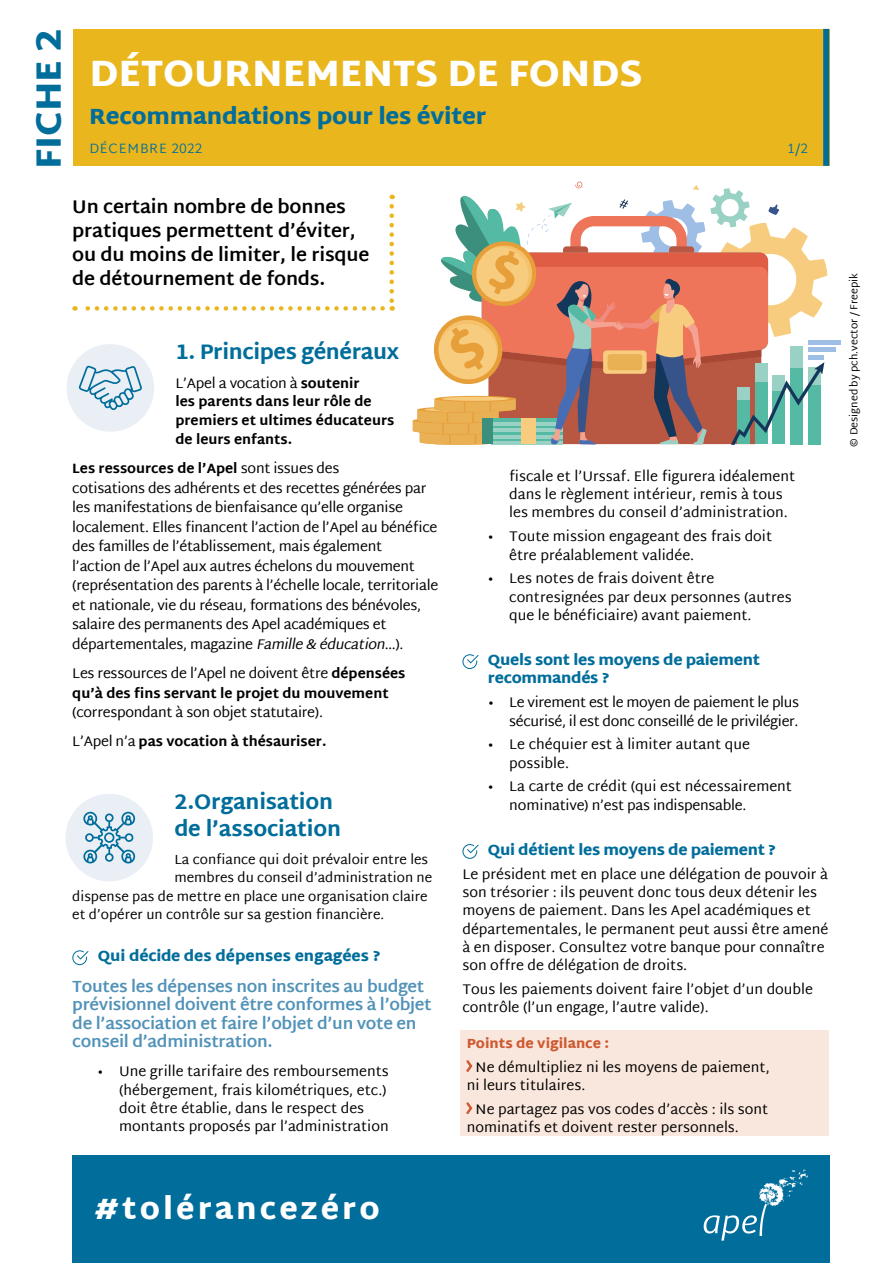
<style>
.page{position:relative;width:893px;height:1263px;background:#fff}
.page>*{position:absolute;margin:0;border:0;box-sizing:border-box;transform-origin:0 0}
._2018_inter{font:900 37.5px "Martel Sans";color:#fff}
._2018_inter-2{font:900 36px "Martel Sans";color:#006d9b}
._2018_body{font:900 30px "Martel Sans";letter-spacing:.1em;color:#fff}
._2018_inter-3{font:900 22.5px "Martel Sans";letter-spacing:-.01em;color:#006d9b}
._2018_inter-4{font:800 21px/27px "Martel Sans";letter-spacing:-.01em;color:#006d9b}
._2018_body-2{font:700 18.75px/24px "Martel Sans";letter-spacing:-.01em;color:#000}
._2018_body-3{font:700 16.5px/18.3px "Martel Sans";letter-spacing:-.02em;color:#5192b8}
._2018_body-4{font:900 15px/18.3px "Martel Sans";letter-spacing:-.02em;color:#006d9b}
._2018_body-5{font:900 15px "Martel Sans";color:#006d9b}
._2018_body-6{font:14.25px/18.3px "Martel Sans";color:#000}
._2018_body-7{font:14.25px/19.5px "Martel Sans";letter-spacing:-.02em;color:#000}
._2018_body-8{font:14.25px/18.3px "Martel Sans";letter-spacing:-.025em;color:#000;text-align:right}
._2018_body-9{font:800 13.5px/18.9px "Martel Sans";color:#000}
._2018_body-10{font:13.5px "Martel Sans";color:#000}
._2018_body-11{font:900 13.5px "Martel Sans";color:#ce5a32}
._2018_inter-5{font:300 13.5px "Martel Sans";letter-spacing:.06em;color:#006d9b}
.t1{font:10.5px "Martel Sans";color:#000}
.s1{font-weight:800;font-size:13.5px}
.s2{font-weight:400;font-size:14.25px}
.s3{font-style:italic}
</style>
<div class="page">
<svg style="left:389px;top:206px;width:5px;height:105px"></svg>
<svg style="left:75px;top:306px;width:308px;height:5px"></svg>
<svg style="left:72px;top:950px;width:16px;height:15px"></svg>
<div style="left:460px;top:1030px;width:369px;height:29px;background:#f9e7dd"></div>
<div style="left:460px;top:1053px;width:369px;height:48px;background:#f9e7dd"></div>
<div style="left:460px;top:1095px;width:369px;height:40px;background:#f9e7dd"></div>
<svg style="left:462px;top:654px;width:17px;height:15px"></svg>
<svg style="left:462px;top:844px;width:17px;height:15px"></svg>
<svg style="left:466px;top:1060px;width:6px;height:12px"></svg>
<svg style="left:466px;top:1102px;width:6px;height:12px"></svg>
<div style="left:73px;top:29px;width:756px;height:137px;background:#e9b61d"></div>
<div style="left:823px;top:29px;width:6px;height:137px;background:#006d9b"></div>
<svg style="left:413px;top:181px;width:414px;height:264px"></svg>
<hr style="left:808px;top:340px;width:33px;height:4px;background:#9ebee5">
<hr style="left:808px;top:348px;width:27px;height:4px;background:#9ebee5">
<div style="left:808px;top:355px;width:16px;height:5px;background:#9ebee5"></div>
<div style="left:67px;top:344px;width:87px;height:88px;background:#eaeff6;border-radius:50%"></div>
<svg style="left:79px;top:365px;width:63px;height:45px"></svg>
<div style="left:65px;top:794px;width:88px;height:87px;background:#eaeff6;border-radius:50%"></div>
<svg style="left:83px;top:811px;width:53px;height:52px"></svg>
<div style="left:72px;top:1156px;width:758px;height:107px;background:#006d9b"></div>
<svg style="left:704px;top:1169px;width:104px;height:71px"></svg>
<p class="_2018_inter-2" style="left:27px;top:169px;width:142px;rotate:-90deg">FICHE 2</p>
<p class="_2018_inter" style="left:89px;top:51px;width:555px">DÉTOURNEMENTS DE FONDS</p>
<p class="_2018_inter-3" style="left:89px;top:103px;width:399px">Recommandations pour les éviter</p>
<p class="_2018_inter-5" style="left:89px;top:139px;width:115px">DÉCEMBRE 2022</p>
<p class="_2018_inter-5" style="left:788px;top:139px;width:22px">1/2</p>
<p class="_2018_body-2" style="left:72px;top:194px;width:299px">Un certain nombre de bonnes pratiques permettent d’éviter, ou du moins de limiter, le risque de détournement de fonds.</p>
<p class="_2018_inter-4" style="left:175px;top:338px;width:226px">1. Principes généraux</p>
<p class="_2018_body-7" style="left:175px;top:373px;width:186px">L’Apel a vocation à <span class="s1">soutenir</span></p>
<p class="_2018_body-9" style="left:175px;top:392px;width:220px">les parents dans leur rôle de premiers et ultimes éducateurs de leurs enfants.</p>
<p class="_2018_body-9" style="left:72px;top:459px;width:269px">Les ressources de l’Apel <span class="s2">sont issues des</span></p>
<p class="_2018_body-7" style="left:72px;top:478px;width:367px">cotisations des adhérents et des recettes générées par les manifestations de bienfaisance qu’elle organise localement. Elles financent l’action de l’Apel au bénéfice des familles de l’établissement, mais également<br>l’action de l’Apel aux autres échelons du mouvement (représentation des parents à l’échelle locale, territoriale et nationale, vie du réseau, formations des bénévoles, salaire des permanents des Apel académiques et départementales, magazine <span class="s3">Famille&amp; éducation</span>…).</p>
<p class="_2018_body-7" style="left:72px;top:663px;width:335px">Les ressources de l’Apel ne doivent être <span class="s1">dépensées</span></p>
<p class="_2018_body-9" style="left:72px;top:684px;width:318px">qu’à des fins servant le projet du mouvement</p>
<p class="_2018_body-7" style="left:72px;top:702px;width:252px">(correspondant à son objet statutaire).</p>
<p class="_2018_body-9" style="left:72px;top:732px;width:256px"><span class="s2">L’Apel n’a</span> pas vocation à thésauriser.</p>
<p class="_2018_inter-4" style="left:174px;top:788px;width:168px">2.Organisation de l’association</p>
<p class="_2018_body-10" style="left:174px;top:851px;width:255px">La confiance qui doit prévaloir entre les</p>
<p class="_2018_body-10" style="left:174px;top:870px;width:259px">membres du conseil d’administration ne</p>
<p class="_2018_body-10" style="left:72px;top:888px;width:357px">dispense pas de mettre en place une organisation claire</p>
<p class="_2018_body-10" style="left:72px;top:906px;width:313px">et d’opérer un contrôle sur sa gestion financière.</p>
<p class="_2018_body-5" style="left:98px;top:947px;width:285px">Qui décide des dépenses engagées ?</p>
<p class="_2018_body-3" style="left:72px;top:977px;width:361px">Toutes les dépenses non inscrites au budget prévisionnel doivent être conformes à l’objet de l’association et faire l’objet d’un vote en conseil d’administration.</p>
<p class="_2018_body-6" style="left:119px;top:1062px;width:271px;text-indent:-22px">• Une grille tarifaire des remboursements (hébergement, frais kilométriques, etc.) doit être établie, dans le respect des montants proposés par l’administration</p>
<p class="_2018_body-6" style="left:509px;top:467px;width:287px">fiscale et l’Urssaf. Elle figurera idéalement dans le règlement intérieur, remis à tous les membres du conseil d’administration.</p>
<p class="_2018_body-6" style="left:509px;top:527px;width:264px;text-indent:-22px">• Toute mission engageant des frais doit être préalablement validée.</p>
<p class="_2018_body-6" style="left:509px;top:569px;width:284px;text-indent:-22px">• Les notes de frais doivent être contresignées par deux personnes (autres que le bénéficiaire) avant paiement.</p>
<p class="_2018_body-4" style="left:488px;top:651px;width:274px">Quels sont les moyens de paiement recommandés ?</p>
<p class="_2018_body-8" style="left:487px;top:693px;width:313px">• Le virement est le moyen de paiement le plus sécurisé, il est donc conseillé de le privilégier.</p>
<p class="_2018_body-6" style="left:509px;top:735px;width:242px;text-indent:-22px">• Le chéquier est à limiter autant que possible.</p>
<p class="_2018_body-6" style="left:509px;top:777px;width:284px;text-indent:-22px">• La carte de crédit (qui est nécessairement nominative) n’est pas indispensable.</p>
<p class="_2018_body-4" style="left:488px;top:840px;width:290px">Qui détient les moyens de paiement ?</p>
<p class="_2018_body-6" style="left:462px;top:865px;width:367px">Le président met en place une délégation de pouvoir à son trésorier : ils peuvent donc tous deux détenir les moyens de paiement. Dans les Apel académiques et départementales, le permanent peut aussi être amené à en disposer. Consultez votre banque pour connaître son offre de délégation de droits.</p>
<p class="_2018_body-6" style="left:462px;top:980px;width:352px">Tous les paiements doivent faire l’objet d’un double contrôle (l’un engage, l’autre valide).</p>
<p class="_2018_body-11" style="left:467px;top:1035px;width:144px">Points de vigilance :</p>
<p class="_2018_body-6" style="left:467px;top:1057px;width:304px;text-indent:9px">Ne démultipliez ni les moyens de paiement, ni leurs titulaires.</p>
<p class="_2018_body-6" style="left:467px;top:1099px;width:303px;text-indent:9px">Ne partagez pas vos codes d’accès : ils sont nominatifs et doivent rester personnels.</p>
<p class="t1" style="left:848px;top:446px;width:175px;rotate:-90deg">© Designed by pch.vector / Freepik</p>
<p class="_2018_body" style="left:95px;top:1191px;width:287px">#tolérancezéro</p>
</div>
